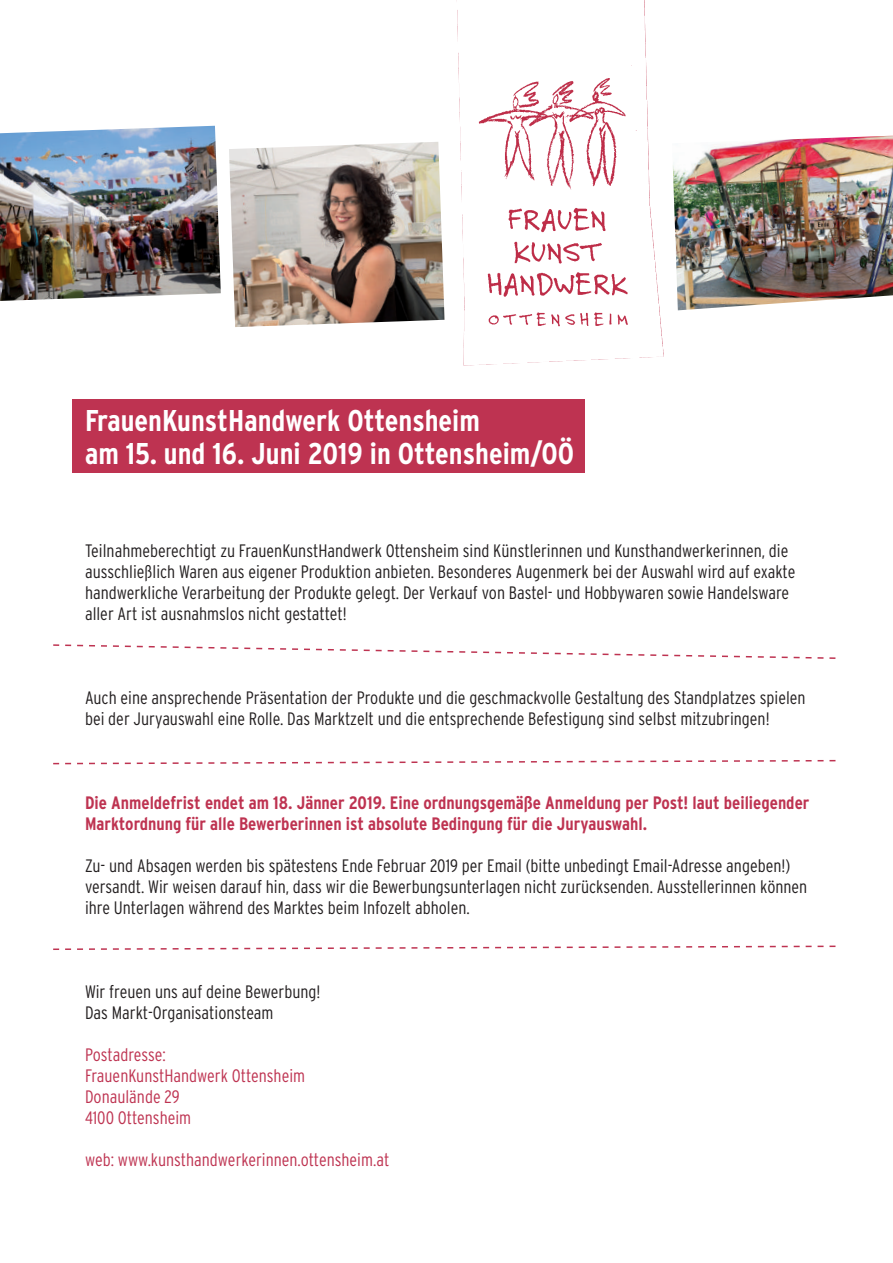
<style>
.page{position:relative;width:893px;height:1263px;background:#fff}
.page>*{position:absolute;margin:0;border:0;box-sizing:border-box;transform-origin:0 0}
.t1{font:700 condensed 30px/33px "Interstate";color:#fff}
.t2{font:300 condensed 18px/21px "Interstate";color:#231f20}
.t3{font:700 condensed 18px/21px "Interstate";color:#be3351}
.t4{font:300 condensed 18px/21px "Interstate";color:#be3351}
</style>
<div class="page">
<img style="left:457px;top:10px;width:1px;height:31px">
<div style="left:72px;top:400px;width:513px;height:73px;background:#be3351"></div>
<img style="left:0;top:126px;width:221px;height:175px">
<img style="left:673px;top:136px;width:220px;height:174px">
<img style="left:229px;top:142px;width:216px;height:185px">
<svg style="left:53px;top:644px;width:783px;height:15px"></svg>
<svg style="left:53px;top:945px;width:783px;height:5px"></svg>
<svg style="left:53px;top:759px;width:783px;height:6px"></svg>
<h1 class="t1" style="left:85px;top:404px;width:491px">FrauenKunstHandwerk Ottensheim<br>am 15. und 16. Juni 2019 in Ottensheim/OÖ</h1>
<p class="t2" style="left:85px;top:540px;width:712px">Teilnahmeberechtigt zu FrauenKunstHandwerk Ottensheim sind Künstlerinnen und Kunsthandwerkerinnen, die ausschließlich Waren aus eigener Produktion anbieten. Besonderes Augenmerk bei der Auswahl wird auf exakte handwerkliche Verarbeitung der Produkte gelegt. Der Verkauf von Bastel- und Hobbywaren sowie Handelsware aller Art ist ausnahmslos nicht gestattet!</p>
<p class="t2" style="left:85px;top:687px;width:722px">Auch eine ansprechende Präsentation der Produkte und die geschmackvolle Gestaltung des Standplatzes spielen bei der Juryauswahl eine Rolle. Das Marktzelt und die entsprechende Befestigung sind selbst mitzubringen!</p>
<p class="t3" style="left:85px;top:792px;width:726px">Die Anmeldefrist endet am 18. Jänner 2019. Eine ordnungsgemäße Anmeldung per Post! laut beiliegender<br>Marktordnung für alle Bewerberinnen ist absolute Bedingung für die Juryauswahl.</p>
<p class="t2" style="left:85px;top:855px;width:724px">Zu- und Absagen werden bis spätestens Ende Februar 2019 per Email (bitte unbedingt Email-Adresse angeben!) versandt. Wir weisen darauf hin, dass wir die Bewerbungsunterlagen nicht zurücksenden. Ausstellerinnen können ihre Unterlagen während des Marktes beim Infozelt abholen.</p>
<p class="t2" style="left:85px;top:981px;width:237px">Wir freuen uns auf deine Bewerbung!<br>Das Markt-Organisationsteam</p>
<p class="t4" style="left:85px;top:1044px;width:222px">Postadresse:<br>FrauenKunstHandwerk Ottensheim<br>Donaulände 29<br>4100 Ottensheim</p>
<p class="t4" style="left:85px;top:1149px;width:306px">web: www.kunsthandwerkerinnen.ottensheim.at</p>
</div>
